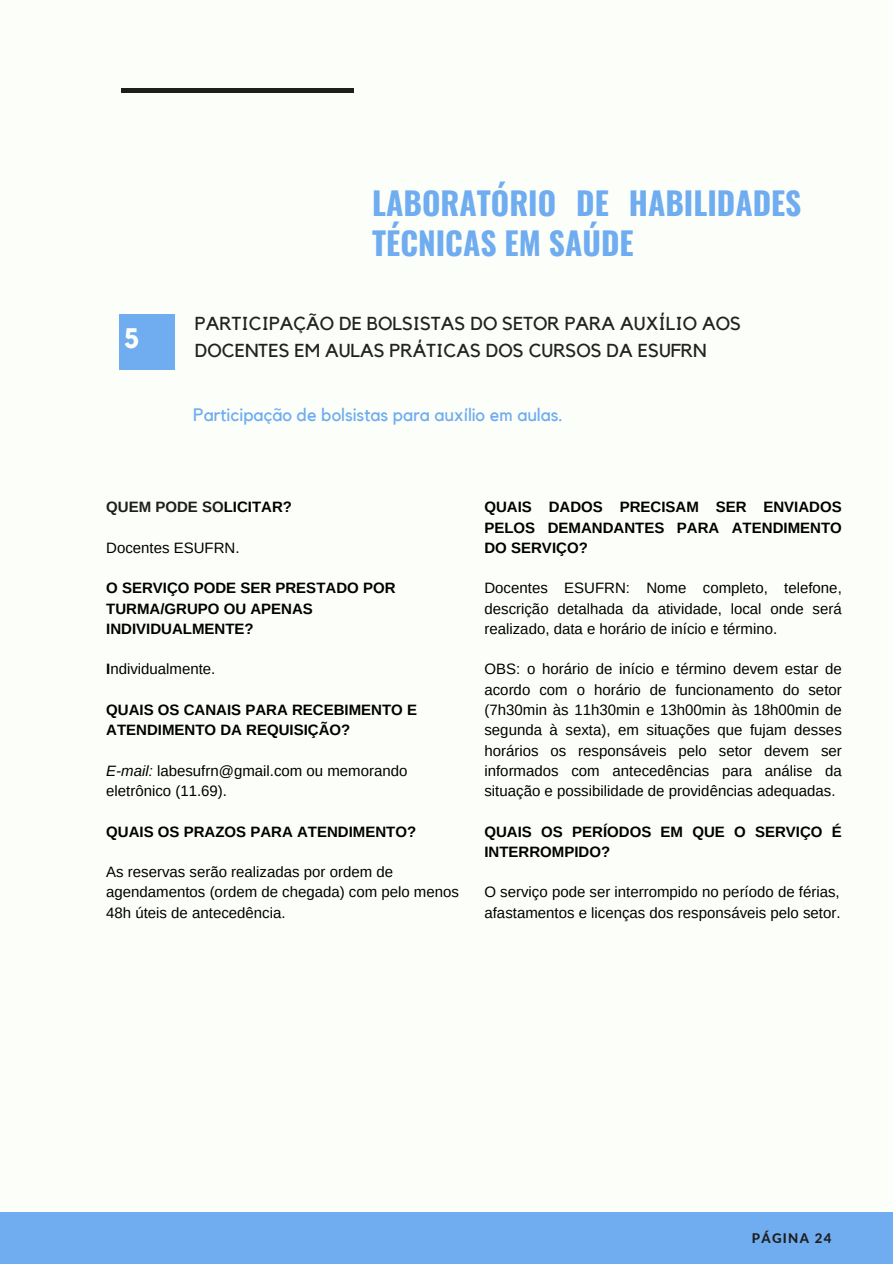
<style>
.page{position:relative;width:893px;height:1264px;background:#fff}
.page>*{position:absolute;margin:0;border:0;box-sizing:border-box;transform-origin:0 0}
.t1{font:700 31.5px/39.3px "Oswald";color:#70acf0}
.t2{font:700 28.2px "Kollektif";color:#fcfff9}
.t3{font:18.75px/27px "Kollektif";color:#222}
.t4{font:18px "Kollektif";color:#70acf0}
.t5{font:15px/20.2px "Arimo";color:#000}
.t6{font:700 15px/20.2px "Arimo";color:#000}
.t7{font:700 15px "Arimo";color:#1e1e1e}
.t8{font:800 13.2px "Lato";letter-spacing:.1em;color:#1e1e1e}
.s1{color:#000}
.s2{font-weight:700}
.s3{font-style:italic}
</style>
<div class="page">
<div style="left:0;top:0;width:892px;height:1263px;background:#fcfff9"></div>
<div style="left:122px;top:88px;width:232px;height:5px;background:#1e1e1e"></div>
<div style="left:119px;top:315px;width:55px;height:55px;background:#70acf0"></div>
<div style="left:0;top:1212px;width:892px;height:51px;background:#70acf0"></div>
<p class="t2" style="left:124px;top:325px;width:17px">5</p>
<p class="t1" style="left:372px;top:182px;width:430px">LABORATÓRIO DE HABILIDADES<br>TÉCNICAS EM SAÚDE</p>
<h1 class="t3" style="left:195px;top:311px;width:547px">PARTICIPAÇÃO DE BOLSISTAS DO SETOR PARA AUXÍLIO AOS<br>DOCENTES EM AULAS PRÁTICAS DOS CURSOS DA ESUFRN</h1>
<h4 class="t4" style="left:193px;top:406px;width:371px">Participação de bolsistas para auxílio em aulas.</h4>
<h2 class="t7" style="left:106px;top:499px;width:187px">QUEM PODE SO<span class="s1">LICITAR?</span></h2>
<h3 class="t5" style="left:106px;top:537px;width:135px">Docentes ESUFRN.</h3>
<h4 class="t6" style="left:106px;top:578px;width:291px">O SERVIÇO PODE SER PRESTADO POR<br>TURMA/GRUPO OU APENAS<br>INDIVIDUALMENTE?</h4>
<h5 class="t5" style="left:106px;top:659px;width:111px"><span class="s2">I</span>ndividualmente.</h5>
<h4 class="t6" style="left:106px;top:699px;width:312px">QUAIS OS CANAIS PARA RECEBIMENTO E<br>ATENDIMENTO DA REQUISIÇÃO?</h4>
<h5 class="t5" style="left:106px;top:760px;width:303px"><span class="s3">E-mail:</span> labesufrn@gmail.com ou memorando eletrônico (11.69).</h5>
<h4 class="t6" style="left:106px;top:821px;width:311px">QUAIS OS PRAZOS PARA ATENDIMENTO?</h4>
<h5 class="t5" style="left:106px;top:861px;width:354px">As reservas serão realizadas por ordem de agendamentos (ordem de chegada) com pelo menos<br>48h úteis de antecedência.</h5>
<h4 class="t6" style="left:484px;top:497px;width:359px;text-align:justify">QUAIS DADOS PRECISAM SER ENVIADOS PELOS DEMANDANTES PARA ATENDIMENTO DO SERVIÇO?</h4>
<h5 class="t5" style="left:484px;top:578px;width:359px;text-align:justify">Docentes ESUFRN: Nome completo, telefone, descrição detalhada da atividade, local onde será realizado, data e horário de início e término.</h5>
<h4 class="t5" style="left:484px;top:659px;width:359px;text-align:justify">OBS: o horário de início e término devem estar de acordo com o horário de funcionamento do setor (7h30min às 11h30min e 13h00min às 18h00min de segunda à sexta), em situações que fujam desses horários os responsáveis pelo setor devem ser informados com antecedências para análise da situação e possibilidade de providências adequadas.</h4>
<h5 class="t6" style="left:484px;top:821px;width:359px">QUAIS OS PERÍODOS EM QUE O SERVIÇO É<br>INTERROMPIDO?</h5>
<h5 class="t5" style="left:484px;top:882px;width:357px">O serviço pode ser interrompido no período de férias, afastamentos e licenças dos responsáveis pelo setor.</h5>
<h5 class="t8" style="left:751px;top:1230px;width:81px">PÁGINA 24</h5>
</div>
